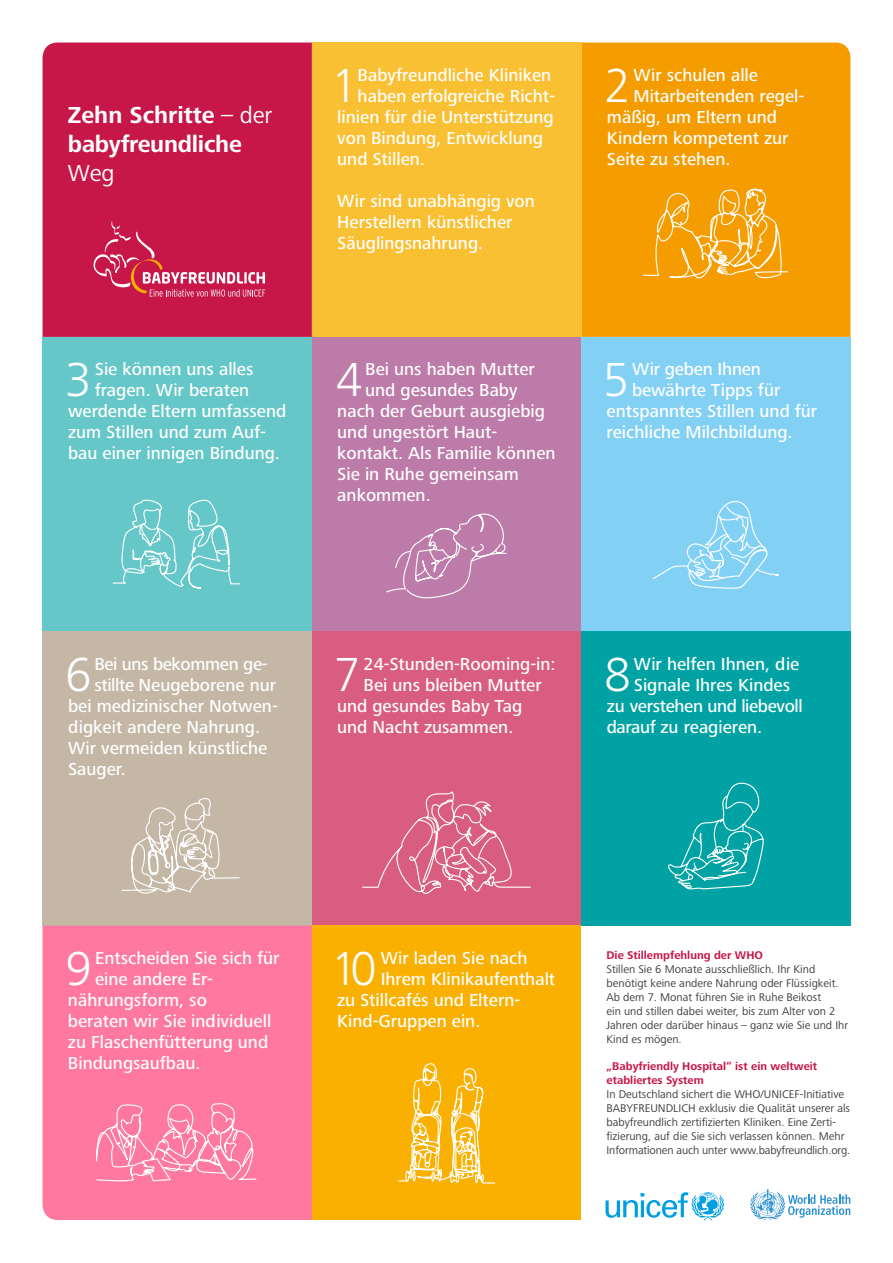
<style>
.page{position:relative;width:893px;height:1263px;background:#fff}
.page>*{position:absolute;margin:0;border:0;box-sizing:border-box;transform-origin:0 0}
.Poster_Fließtext{font:300 49.5px "Frutiger Next Pro";color:#fff}
.t1{font:700 24px/28.8px "Frutiger Next Pro";letter-spacing:-.01em;color:#fff}
.Poster_Fließtext-2{font:500 18px/21px "Frutiger Next Pro";color:#fff}
.Poster_Fließtext-3{font:500 18px "Frutiger Next Pro";letter-spacing:-.02em;color:#fff}
.Poster_Fließtext-4{font:11.55px/13.8px "Frutiger Next Pro";color:#3c3c3b}
.Poster_Fließtext-5{font:700 11.55px/13.8px "Frutiger Next Pro";color:#c71748}
.s1{font-weight:400}
</style>
<div class="page">
<div style="left:581px;top:43px;width:269px;height:294px;background:#f59c00"></div>
<div style="left:43px;top:43px;width:269px;height:294px;background:#c71748"></div>
<div style="left:312px;top:43px;width:269px;height:294px;background:#fac033"></div>
<div style="left:312px;top:337px;width:269px;height:294px;background:#bc7ba8"></div>
<div style="left:312px;top:631px;width:269px;height:294px;background:#d85d7f"></div>
<div style="left:312px;top:925px;width:269px;height:295px;background:#f9b000"></div>
<div style="left:581px;top:337px;width:269px;height:294px;background:#83d0f5"></div>
<div style="left:581px;top:631px;width:269px;height:294px;background:#00a2a3"></div>
<div style="left:43px;top:337px;width:269px;height:294px;background:#66c7c8"></div>
<div style="left:43px;top:631px;width:269px;height:294px;background:#c4b7a6"></div>
<div style="left:43px;top:925px;width:269px;height:295px;background:#ff78a0"></div>
<svg style="left:642px;top:138px;width:147px;height:164px;background:#f5a415"></svg>
<svg style="left:112px;top:499px;width:128px;height:90px"></svg>
<svg style="left:652px;top:501px;width:127px;height:88px"></svg>
<svg style="left:121px;top:798px;width:119px;height:177px"></svg>
<svg style="left:668px;top:782px;width:96px;height:108px"></svg>
<svg style="left:95px;top:1071px;width:162px;height:118px;background:#ff86aa"></svg>
<svg style="left:397px;top:1063px;width:99px;height:121px"></svg>
<svg style="left:362px;top:791px;width:169px;height:103px"></svg>
<svg style="left:92px;top:221px;width:173px;height:76px;background:#cd315a"></svg>
<svg style="left:386px;top:513px;width:121px;height:86px"></svg>
<svg style="left:750px;top:1189px;width:100px;height:31px"></svg>
<svg style="left:605px;top:1192px;width:119px;height:28px"></svg>
<p class="t1" style="left:68px;top:101px;width:206px">Zehn Schritte <span class="s1">– der </span>babyfreundliche<br><span class="s1">Weg</span></p>
<p class="Poster_Fließtext" style="left:66px;top:351px;width:28px">3</p>
<p class="Poster_Fließtext-2" style="left:95px;top:359px;width:160px">Sie können uns alles</p>
<p class="Poster_Fließtext-2" style="left:95px;top:380px;width:156px">fragen. Wir beraten</p>
<p class="Poster_Fließtext-2" style="left:68px;top:401px;width:220px">werdende Eltern umfassend</p>
<p class="Poster_Fließtext-2" style="left:68px;top:422px;width:200px">zum Stillen und zum Auf-</p>
<p class="Poster_Fließtext-2" style="left:68px;top:443px;width:213px">bau einer innigen Bindung.</p>
<p class="Poster_Fließtext" style="left:331px;top:57px;width:28px">1</p>
<p class="Poster_Fließtext-2" style="left:358px;top:65px;width:195px">Babyfreundliche Kliniken</p>
<p class="Poster_Fließtext-2" style="left:358px;top:86px;width:199px">haben erfolgreiche Richt-</p>
<p class="Poster_Fließtext-2" style="left:337px;top:107px;width:218px">linien für die Unterstützung</p>
<p class="Poster_Fließtext-2" style="left:337px;top:128px;width:207px">von Bindung, Entwicklung</p>
<p class="Poster_Fließtext-2" style="left:337px;top:149px;width:89px">und Stillen.</p>
<p class="Poster_Fließtext-2" style="left:337px;top:191px;width:199px">Wir sind unabhängig von<br>Herstellern künstlicher<br>Säuglingsnahrung.</p>
<p class="Poster_Fließtext" style="left:336px;top:352px;width:28px">4</p>
<p class="Poster_Fließtext-2" style="left:365px;top:359px;width:171px">Bei uns haben Mutter</p>
<p class="Poster_Fließtext-2" style="left:365px;top:380px;width:154px">und gesundes Baby</p>
<p class="Poster_Fließtext-2" style="left:337px;top:401px;width:209px">nach der Geburt ausgiebig</p>
<p class="Poster_Fließtext-2" style="left:337px;top:422px;width:162px">und ungestört Haut-</p>
<p class="Poster_Fließtext-2" style="left:337px;top:443px;width:220px">kontakt. Als Familie können</p>
<p class="Poster_Fließtext-2" style="left:337px;top:464px;width:183px">Sie in Ruhe gemeinsam</p>
<p class="Poster_Fließtext-2" style="left:337px;top:485px;width:95px">ankommen.</p>
<p class="Poster_Fließtext" style="left:604px;top:57px;width:28px">2</p>
<p class="Poster_Fließtext-2" style="left:633px;top:65px;width:126px">Wir schulen alle</p>
<p class="Poster_Fließtext-2" style="left:633px;top:86px;width:172px">Mitarbeitenden regel-</p>
<p class="Poster_Fließtext-2" style="left:607px;top:107px;width:172px">mäßig, um Eltern und</p>
<p class="Poster_Fließtext-2" style="left:607px;top:128px;width:183px">Kindern kompetent zur</p>
<p class="Poster_Fließtext-2" style="left:607px;top:149px;width:125px">Seite zu stehen.</p>
<p class="Poster_Fließtext" style="left:603px;top:351px;width:28px">5</p>
<p class="Poster_Fließtext-2" style="left:632px;top:359px;width:130px">Wir geben Ihnen</p>
<p class="Poster_Fließtext-2" style="left:632px;top:380px;width:150px">bewährte Tipps für</p>
<p class="Poster_Fließtext-2" style="left:607px;top:401px;width:212px">entspanntes Stillen und für</p>
<p class="Poster_Fließtext-2" style="left:607px;top:422px;width:188px">reichliche Milchbildung.</p>
<p class="Poster_Fließtext" style="left:65px;top:646px;width:28px">6</p>
<p class="Poster_Fließtext-3" style="left:94px;top:653px;width:175px">Bei uns bekommen ge-</p>
<p class="Poster_Fließtext-2" style="left:94px;top:674px;width:183px">stillte Neugeborene nur</p>
<p class="Poster_Fließtext-2" style="left:68px;top:695px;width:211px">bei medizinischer Notwen-</p>
<p class="Poster_Fließtext-2" style="left:68px;top:716px;width:194px">digkeit andere Nahrung.</p>
<p class="Poster_Fließtext-2" style="left:68px;top:737px;width:201px">Wir vermeiden künstliche</p>
<p class="Poster_Fließtext-2" style="left:68px;top:758px;width:59px">Sauger.</p>
<p class="Poster_Fließtext" style="left:334px;top:646px;width:28px">7</p>
<p class="Poster_Fließtext-2" style="left:364px;top:653px;width:194px">24-Stunden-Rooming-in:</p>
<p class="Poster_Fließtext-2" style="left:364px;top:674px;width:180px">Bei uns bleiben Mutter</p>
<p class="Poster_Fließtext-2" style="left:337px;top:695px;width:187px">und gesundes Baby Tag</p>
<p class="Poster_Fließtext-2" style="left:337px;top:716px;width:178px">und Nacht zusammen.</p>
<p class="Poster_Fließtext" style="left:605px;top:646px;width:28px">8</p>
<p class="Poster_Fließtext-2" style="left:634px;top:653px;width:167px">Wir helfen Ihnen, die</p>
<p class="Poster_Fließtext-2" style="left:634px;top:674px;width:158px">Signale Ihres Kindes</p>
<p class="Poster_Fließtext-3" style="left:607px;top:695px;width:198px">zu verstehen und liebevoll</p>
<p class="Poster_Fließtext-2" style="left:607px;top:716px;width:157px">darauf zu reagieren.</p>
<p class="Poster_Fließtext" style="left:66px;top:940px;width:28px">9</p>
<p class="Poster_Fließtext-2" style="left:95px;top:948px;width:186px">Entscheiden Sie sich für</p>
<p class="Poster_Fließtext-2" style="left:95px;top:969px;width:120px">eine andere Er-</p>
<p class="Poster_Fließtext-2" style="left:68px;top:990px;width:140px">nährungsform, so</p>
<p class="Poster_Fließtext-2" style="left:68px;top:1011px;width:205px">beraten wir Sie individuell</p>
<p class="Poster_Fließtext-2" style="left:68px;top:1032px;width:202px">zu Flaschenfütterung und</p>
<p class="Poster_Fließtext-2" style="left:68px;top:1053px;width:134px">Bindungsaufbau.</p>
<p class="Poster_Fließtext" style="left:331px;top:940px;width:47px">10</p>
<p class="Poster_Fließtext-2" style="left:381px;top:948px;width:148px">Wir laden Sie nach</p>
<p class="Poster_Fließtext-2" style="left:381px;top:969px;width:176px">Ihrem Klinikaufenthalt</p>
<p class="Poster_Fließtext-2" style="left:337px;top:990px;width:183px">zu Stillcafés und Eltern-</p>
<p class="Poster_Fließtext-2" style="left:337px;top:1011px;width:145px">Kind-Gruppen ein.</p>
<p class="Poster_Fließtext-5" style="left:606px;top:949px;width:158px">Die Stillempfehlung der WHO</p>
<p class="Poster_Fließtext-4" style="left:606px;top:962px;width:243px">Stillen Sie 6 Monate ausschließlich. Ihr Kind benötigt keine andere Nahrung oder Flüssigkeit.<br>Ab dem 7. Monat führen Sie in Ruhe Beikost<br>ein und stillen dabei weiter, bis zum Alter von 2<br>Jahren oder darüber hinaus – ganz wie Sie und Ihr Kind es mögen.</p>
<p class="Poster_Fließtext-5" style="left:606px;top:1059px;width:212px">„Babyfriendly Hospital“ ist ein weltweit etabliertes System</p>
<p class="Poster_Fließtext-4" style="left:606px;top:1087px;width:245px">In Deutschland sichert die WHO/UNICEF-Initiative BABYFREUNDLICH exklusiv die Qualität unserer als babyfreundlich zertifizierten Kliniken. Eine Zerti&shy;fizierung, auf die Sie sich verlassen können. Mehr Informationen auch unter www.babyfreundlich.org.</p>
</div>
